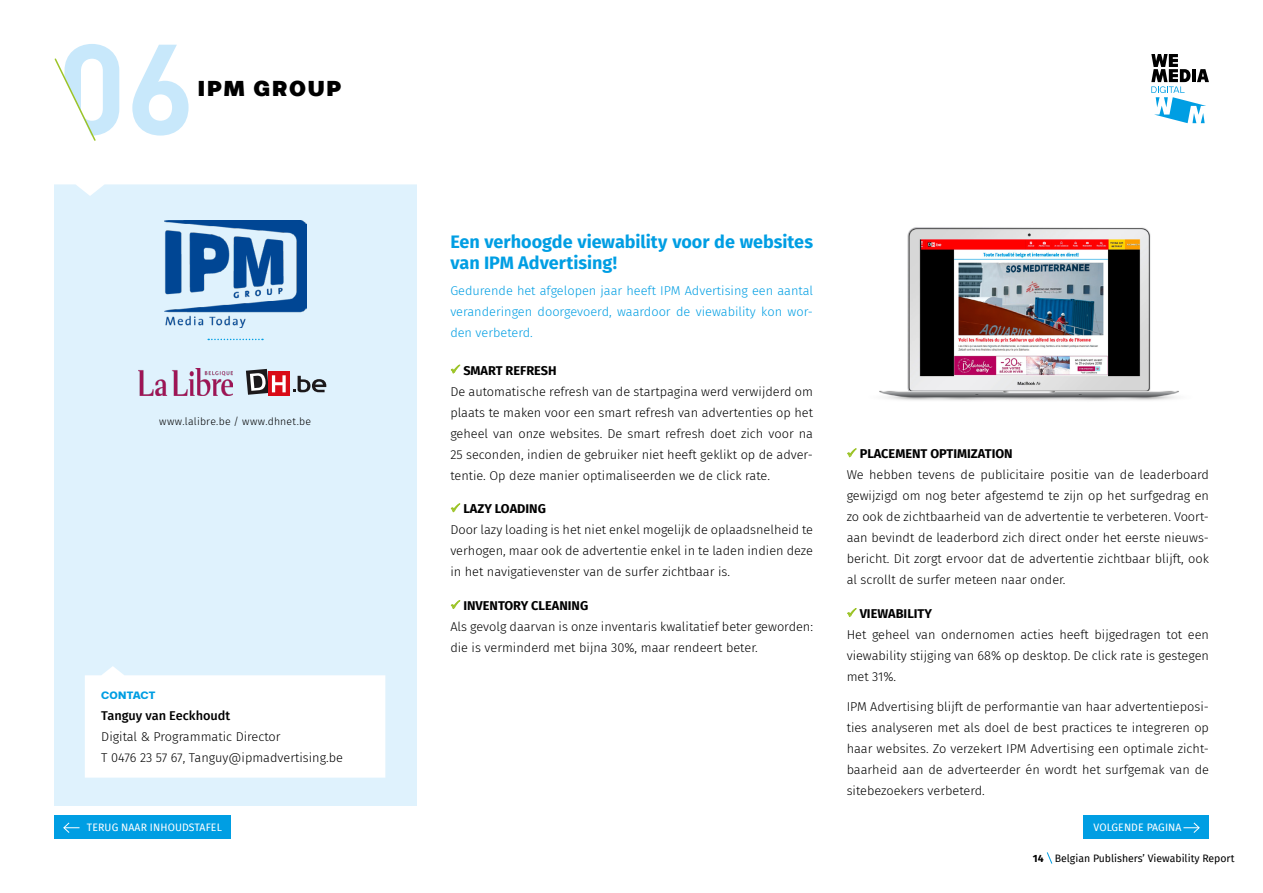
<style>
.page{position:relative;width:1263px;height:893px;background:#fff}
.page>*{position:absolute;margin:0;border:0;box-sizing:border-box;transform-origin:0 0}
.t1{font:700 126.6px "DIN";color:#c8e8fb}
.t2{font:900 25.8px "Breul Grotesk A";letter-spacing:.07em;color:#000}
.t3{font:700 18px/21px "Fira Sans";color:#009ee3}
.t4{font:300 12.75px/21px "Fira Sans";color:#000}
.t5{font:300 12.75px/21px "Fira Sans";color:#009ee3;text-align:justify}
.t6{font:500 12.75px "Fira Sans";color:#000}
.t7{font:700 12.75px "Breul Grotesk A";letter-spacing:.01em;color:#009ee3}
.t8{font:10.5px "Fira Sans";color:#000}
.t9{font:10.5px "Fira Sans";letter-spacing:.01em;color:#fff}
.t10{font:300 10.5px "Fira Sans";letter-spacing:.025em;color:#000}
.s1{color:#9cc428}
.s2{font-weight:700}
</style>
<div class="page">
<div style="left:54px;top:163px;width:362px;height:643px;background:#dff2fd"></div>
<svg style="left:54px;top:163px;width:363px;height:33px;fill:#fff"></svg>
<svg style="left:1151px;top:54px;width:58px;height:69px"></svg>
<svg style="left:54px;top:58px;width:42px;height:83px"></svg>
<svg style="left:85px;top:666px;width:300px;height:112px;background:#fcfdfe"></svg>
<svg style="left:208px;top:339px;width:55px;height:1px"></svg>
<div style="left:268px;top:372px;width:21px;height:24px;background:#d90b17"></div>
<svg style="left:246px;top:369px;width:40px;height:26px"></svg>
<svg style="left:293px;top:376px;width:33px;height:16px"></svg>
<img style="left:138px;top:369px;width:95px;height:26px">
<img style="left:164px;top:221px;width:142px;height:106px">
<svg style="left:450px;top:364px;width:11px;height:10px"></svg>
<svg style="left:450px;top:503px;width:11px;height:10px"></svg>
<svg style="left:450px;top:600px;width:11px;height:9px"></svg>
<svg style="left:847px;top:448px;width:10px;height:10px"></svg>
<svg style="left:847px;top:608px;width:10px;height:9px"></svg>
<img style="left:879px;top:227px;width:300px;height:174px">
<svg style="left:1046px;top:852px;width:7px;height:12px"></svg>
<div style="left:1084px;top:816px;width:125px;height:23px;background:#009ee3"></div>
<svg style="left:1183px;top:822px;width:17px;height:11px"></svg>
<div style="left:54px;top:816px;width:176px;height:23px;background:#009ee3"></div>
<svg style="left:63px;top:822px;width:17px;height:11px"></svg>
<h1 class="t1" style="left:58px;top:6px;width:139px">06</h1>
<h2 class="t2" style="left:198px;top:72px;width:145px">IPM GROUP</h2>
<p class="t10" style="left:159px;top:414px;width:154px">www.lalibre.be / www.dhnet.be</p>
<p class="t7" style="left:101px;top:687px;width:56px">CONTACT</p>
<p class="t6" style="left:101px;top:705px;width:130px">Tanguy van Eeckhoudt</p>
<p class="t4" style="left:101px;top:726px;width:243px">Digital &amp; Programmatic Director<br>T 0476 23 57 67, Tanguy@ipmadvertising.be</p>
<h3 class="t3" style="left:450px;top:230px;width:364px">Een verhoogde viewability voor de websites van IPM Advertising!</h3>
<p class="t5" style="left:450px;top:280px;width:364px">Gedurende het afgelopen jaar heeft IPM Advertising een aantal veranderingen doorgevoerd, waardoor de viewability kon wor&shy;den verbeterd.</p>
<p class="t4" style="left:450px;top:360px;width:364px"><span class="s1">✓</span> <span class="s2">SMART REFRESH<br></span>De automatische refresh van de startpagina werd verwijderd om plaats te maken voor een smart refresh van advertenties op het geheel van onze websites. De smart refresh doet zich voor na 25 seconden, indien de gebruiker niet heeft geklikt op de adver&shy;tentie. Op deze manier optimaliseerden we de click rate.</p>
<p class="t4" style="left:450px;top:498px;width:364px"><span class="s1">✓</span> <span class="s2">LAZY LOADING<br></span>Door lazy loading is het niet enkel mogelijk de oplaadsnelheid te verhogen, maar ook de advertentie enkel in te laden indien deze in het navigatievenster van de surfer zichtbaar is.</p>
<p class="t4" style="left:450px;top:595px;width:364px"><span class="s1">✓</span> <span class="s2">INVENTORY CLEANING<br></span>Als gevolg daarvan is onze inventaris kwalitatief beter geworden: die is verminderd met bijna 30%, maar rendeert beter.</p>
<p class="t4" style="left:847px;top:443px;width:364px"><span class="s1">✓</span> <span class="s2">PLACEMENT OPTIMIZATION<br></span>We hebben tevens de publicitaire positie van de leaderboard gewijzigd om nog beter afgestemd te zijn op het surfgedrag en zo ook de zichtbaarheid van de advertentie te verbeteren. Voort&shy;aan bevindt de leaderbord zich direct onder het eerste nieuws&shy;bericht. Dit zorgt ervoor dat de advertentie zichtbaar blijft, ook al scrollt de surfer meteen naar onder.</p>
<p class="t4" style="left:847px;top:603px;width:364px"><span class="s1">✓</span> <span class="s2">VIEWABILITY<br></span>Het geheel van ondernomen acties heeft bijgedragen tot een viewability stijging van 68% op desktop. De click rate is gestegen met 31%.</p>
<p class="t4" style="left:847px;top:696px;width:364px;text-align:justify">IPM Advertising blijft de performantie van haar advertentieposi&shy;ties analyseren met als doel de best practices te integreren op haar websites. Zo verzekert IPM Advertising een optimale zicht&shy;baarheid aan de adverteerder én wordt het surfgemak van de sitebezoekers verbeterd.</p>
<p class="t9" style="left:87px;top:819px;width:136px">TERUG NAAR INHOUDSTAFEL</p>
<p class="t9" style="left:1093px;top:819px;width:90px">VOLGENDE PAGINA</p>
<p class="t8" style="left:1033px;top:850px;width:203px"><span class="s2">14</span> Belgian Publishers’ Viewability Report</p>
</div>
